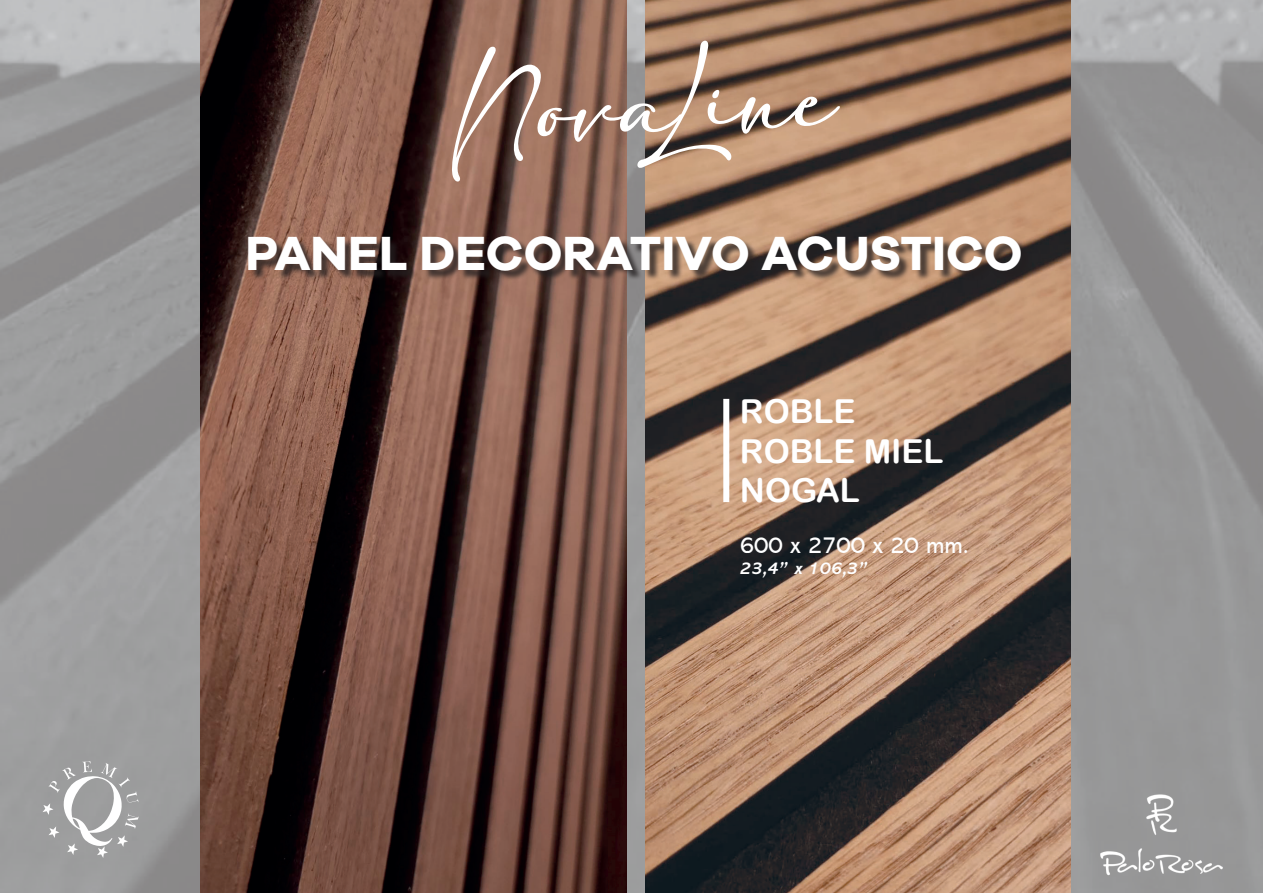
<style>
.page{position:relative;width:1263px;height:893px;background:#fff}
.page>*{position:absolute;margin:0;border:0;box-sizing:border-box;transform-origin:0 0}
.t1{font:73.8px "adelia";color:#fff}
.t2{font:700 49.5px "Galyon";color:#fff}
.t3{font:33px/39.6px "Arial Rounded MT Bold";color:#fff}
.t4{font:23.7px "Abadi";color:#fff}
.t5{font:italic 700 17.55px "Abadi MT Std";color:#fff}
</style>
<div class="page">
<img style="left:0;top:0;width:1263px;height:893px">
<img style="left:645px;top:0;width:425px;height:893px">
<img style="left:201px;top:0;width:425px;height:893px">
<div style="left:250px;top:238px;width:782px;height:43px;background:#231f20;opacity:.75"></div>
<img style="left:1090px;top:787px;width:144px;height:94px">
<svg style="left:43px;top:761px;width:96px;height:97px;background:#adadae"></svg>
<div style="left:723px;top:399px;width:6px;height:103px;background:#fff"></div>
<h1 class="t1" style="left:452px;top:65px;width:386px">NovaLine</h1>
<p class="t2" style="left:246px;top:223px;width:779px">PANEL DECORATIVO ACUSTICO</p>
<p class="t3" style="left:740px;top:391px;width:205px">ROBLE<br>ROBLE MIEL<br>NOGAL</p>
<p class="t4" style="left:740px;top:531px;width:230px">600 x 2700 x 20 mm.</p>
<p class="t5" style="left:740px;top:558px;width:128px">23,4” x 106,3”</p>
</div>
